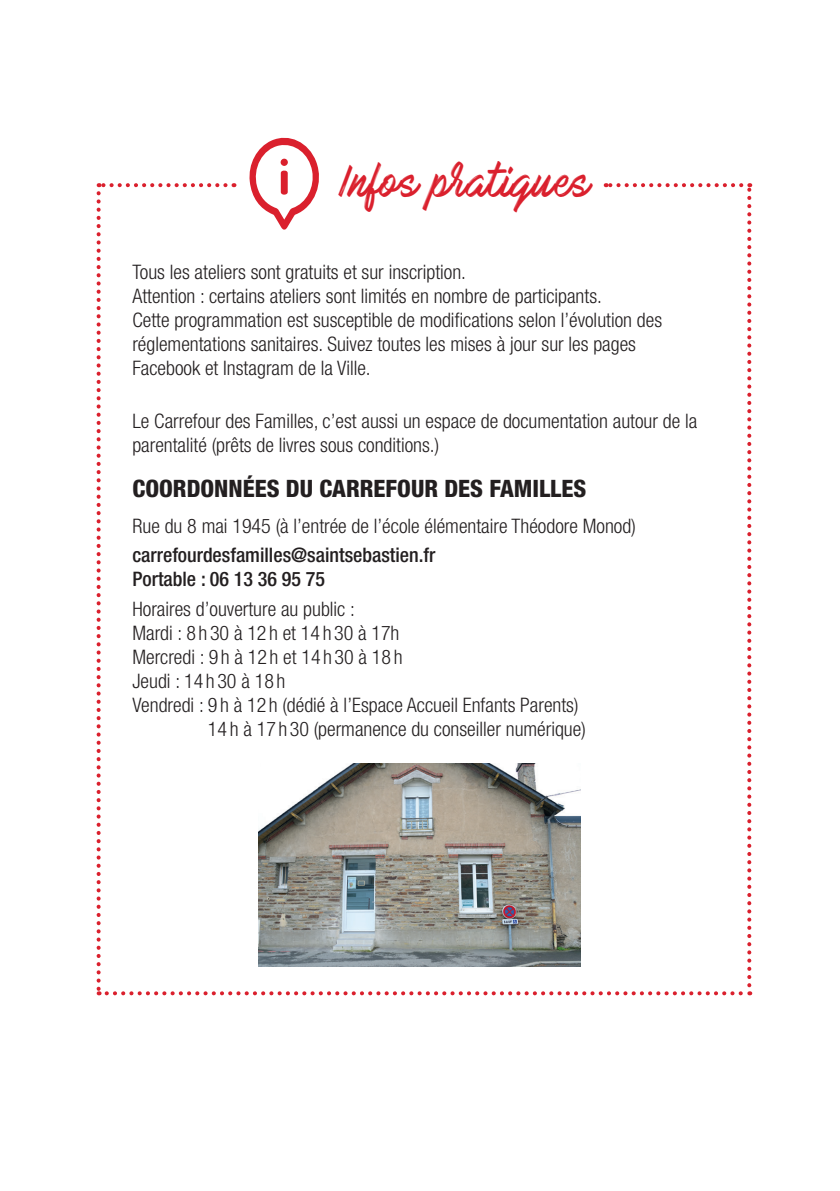
<style>
.page{position:relative;width:840px;height:1191px;background:#fff}
.page>*{position:absolute;margin:0;border:0;box-sizing:border-box;transform-origin:0 0}
.t1{font:40px "Mark My Words";letter-spacing:.02em;color:#da202d}
.t2{font:800 condensed 24px "Helvetica Neue LT Pro";color:#231f20}
.t3{font:300 condensed 20px/24px "Helvetica Neue LT Pro";color:#231f20}
.t4{font:500 condensed 20px/24px "Helvetica Neue LT Pro";color:#231f20}
</style>
<div class="page">
<svg style="left:249px;top:137px;width:70px;height:92px"></svg>
<svg style="left:99px;top:183px;width:126px;height:4px"></svg>
<svg style="left:97px;top:193px;width:4px;height:802px"></svg>
<svg style="left:107px;top:991px;width:642px;height:4px"></svg>
<svg style="left:605px;top:183px;width:145px;height:802px"></svg>
<img style="left:258px;top:763px;width:322px;height:203px">
<h1 class="t1" style="left:339px;top:159px;width:252px">Infos pratiques</h1>
<p class="t3" style="left:132px;top:260px;width:531px">Tous les ateliers sont gratuits et sur inscription.<br>Attention : certains ateliers sont limités en nombre de participants.<br>Cette programmation est susceptible de modifications selon l’évolution des réglementations sanitaires. Suivez toutes les mises à jour sur les pages Facebook et Instagram de la Ville.</p>
<p class="t3" style="left:132px;top:408px;width:566px">Le Carrefour des Familles, c’est aussi un espace de documentation autour de la parentalité (prêts de livres sous conditions.)</p>
<p class="t2" style="left:132px;top:474px;width:455px">COORDONNÉES DU CARREFOUR DES FAMILLES</p>
<p class="t3" style="left:132px;top:513px;width:504px">Rue du 8 mai 1945 (à l’entrée de l’école élémentaire Théodore Monod)</p>
<p class="t4" style="left:132px;top:543px;width:304px">carrefourdesfamilles@saintsebastien.fr<br>Portable : 06 13 36 95 75</p>
<p class="t3" style="left:132px;top:597px;width:224px">Horaires d’ouverture au public :</p>
<p class="t3" style="left:132px;top:621px;width:268px">Mardi : 8 h 30 à 12 h et 14 h 30 à 17h</p>
<p class="t3" style="left:132px;top:645px;width:271px">Mercredi : 9 h à 12 h et 14 h 30 à 18 h</p>
<p class="t3" style="left:132px;top:669px;width:154px">Jeudi : 14 h 30 à 18 h</p>
<p class="t3" style="left:132px;top:693px;width:447px">Vendredi : 9 h à 12 h (dédié à l’Espace Accueil Enfants Parents)</p>
<p class="t3" style="left:208px;top:717px;width:379px">14 h à 17 h 30 (permanence du conseiller numérique)</p>
</div>
